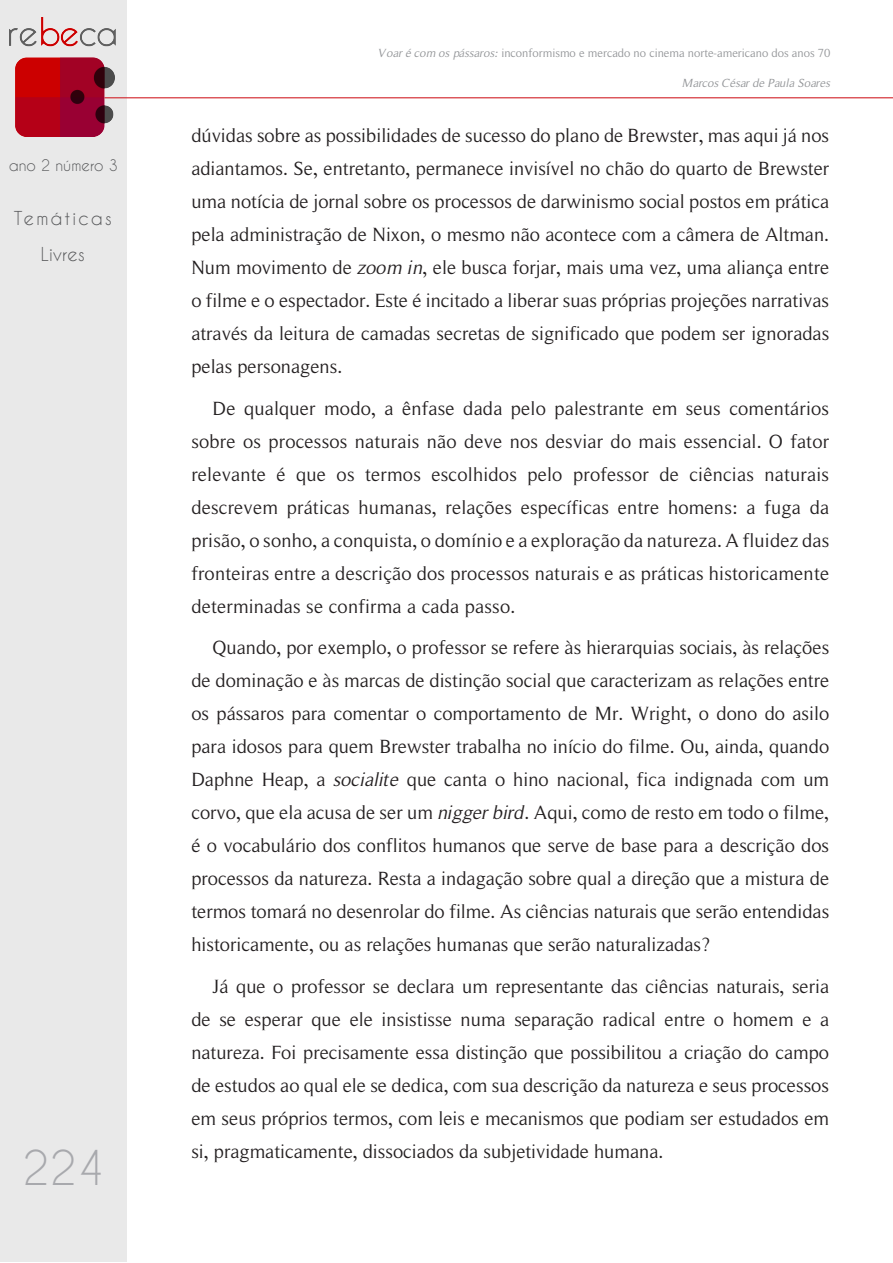
<style>
.page{position:relative;width:893px;height:1263px;background:#fff}
.page>*{position:absolute;margin:0;border:0;box-sizing:border-box;transform-origin:0 0}
.t1{font:45px "Caviar Dreams";color:#a8a9ad}
.t2{font:19.5px/33px "Roman Serif";color:#231f20;text-align:justify}
.t3{font:18px/36px "Caviar Dreams";letter-spacing:.115em;color:#57585a;text-align:center}
.t4{font:15px "Caviar Dreams";color:#57585a}
.t5{font:12px "Roman Serif";color:#939598}
.t6{font:italic 12px "Roman Serif";color:#939598}
.s1{font-style:italic}
</style>
<div class="page">
<div style="left:1px;top:1px;width:126px;height:1261px;background:#e9e9e9"></div>
<hr style="left:98px;top:97px;width:795px;height:1px;background:#d1232a">
<img style="left:10px;top:17px;width:106px;height:119px">
<p class="t4" style="left:9px;top:156px;width:111px">ano 2 número 3</p>
<p class="t3" style="left:14px;top:200px;width:100px">Temáticas<br>Livres</p>
<h1 class="t1" style="left:22px;top:1141px;width:84px">224</h1>
<p class="t5" style="left:379px;top:46px;width:453px"><span class="s1">Voar é com os pássaros:</span> inconformismo e mercado no cinema norte-americano dos anos 70</p>
<p class="t6" style="left:682px;top:76px;width:150px">Marcos César de Paula Soares</p>
<p class="t2" style="left:191px;top:119px;width:639px">dúvidas sobre as possibilidades de sucesso do plano de Brewster, mas aqui já nos adiantamos. Se, entretanto, permanece invisível no chão do quarto de Brewster uma notícia de jornal sobre os processos de darwinismo social postos em prática pela administração de Nixon, o mesmo não acontece com a câmera de Altman.<br>Num movimento de <span class="s1">zoom in</span>, ele busca forjar, mais uma vez, uma aliança entre o filme e o espectador. Este é incitado a liberar suas próprias projeções narrativas através da leitura de camadas secretas de significado que podem ser ignoradas pelas personagens.</p>
<p class="t2" style="left:191px;top:391px;width:639px;text-indent:21px">De qualquer modo, a ênfase dada pelo palestrante em seus comentários sobre os processos naturais não deve nos desviar do mais essencial. O fator relevante é que os termos escolhidos pelo professor de ciências naturais descrevem práticas humanas, relações específicas entre homens: a fuga da prisão, o sonho, a conquista, o domínio e a exploração da natureza. A fluidez das fronteiras entre a descrição dos processos naturais e as práticas historicamente determinadas se confirma a cada passo.</p>
<p class="t2" style="left:191px;top:631px;width:639px;text-indent:21px">Quando, por exemplo, o professor se refere às hierarquias sociais, às relações de dominação e às marcas de distinção social que caracterizam as relações entre os pássaros para comentar o comportamento de Mr. Wright, o dono do asilo para idosos para quem Brewster trabalha no início do filme. Ou, ainda, quando Daphne Heap, a <span class="s1">socialite</span> que canta o hino nacional, fica indignada com um corvo, que ela acusa de ser um <span class="s1">nigger bird</span>. Aqui, como de resto em todo o filme, é o vocabulário dos conflitos humanos que serve de base para a descrição dos processos da natureza. Resta a indagação sobre qual a direção que a mistura de termos tomará no desenrolar do filme. As ciências naturais que serão entendidas historicamente, ou as relações humanas que serão naturalizadas?</p>
<p class="t2" style="left:191px;top:969px;width:639px;text-indent:21px">Já que o professor se declara um representante das ciências naturais, seria de se esperar que ele insistisse numa separação radical entre o homem e a natureza. Foi precisamente essa distinção que possibilitou a criação do campo de estudos ao qual ele se dedica, com sua descrição da natureza e seus processos em seus próprios termos, com leis e mecanismos que podiam ser estudados em si, pragmaticamente, dissociados da subjetividade humana.</p>
</div>
